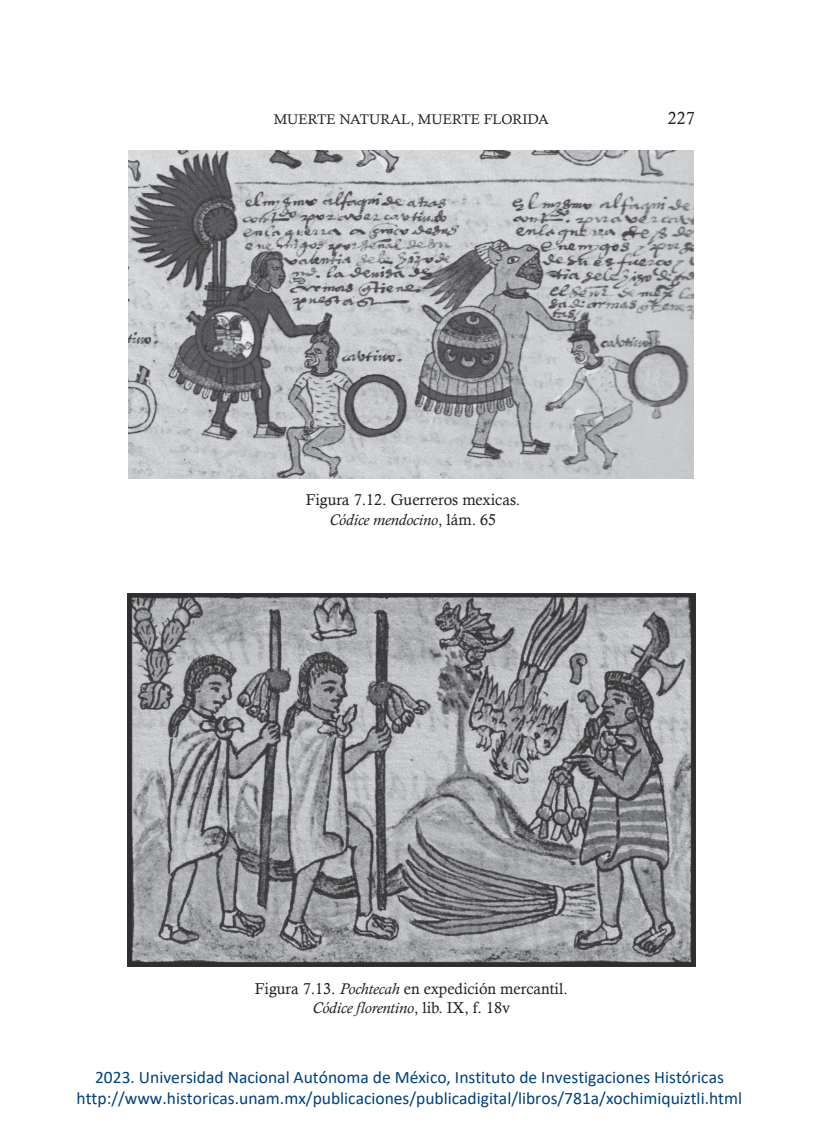
<style>
.page{position:relative;width:819px;height:1141px;background:#fff}
.page>*{position:absolute;margin:0;border:0;box-sizing:border-box;transform-origin:0 0}
.t1{font:17.5px/21px "Calibri";color:#004080;text-align:center}
.t2{font:17.5px "Calisto";color:#231f20}
.t3{font:15.75px/19.2px "Calisto";color:#231f20;text-align:center}
.t4{font:14px "Calisto";color:#231f20}
.s1{font-style:italic}
</style>
<div class="page">
<img style="left:129px;top:151px;width:564px;height:328px">
<img style="left:127px;top:593px;width:568px;height:374px">
<p class="t4" style="left:274px;top:111px;width:276px">MUERTE NATURAL, MUERTE FLORIDA</p>
<p class="t2" style="left:667px;top:108px;width:28px">227</p>
<p class="t3" style="left:305px;top:490px;width:216px">Figura 7.12. Guerreros mexicas.<br><span class="s1">Códice mendocino</span>, lám. 65</p>
<p class="t3" style="left:255px;top:978px;width:314px">Figura 7.13. <span class="s1">Pochtecah</span> en expedición mercantil.<br><span class="s1">Códice florentino</span>, lib. IX, f. 18v</p>
<p class="t1" style="left:77px;top:1066px;width:667px">2023. Universidad Nacional Autónoma de México, Instituto de Investigaciones Históricas http://www.historicas.unam.mx/publicaciones/publicadigital/libros/781a/xochimiquiztli.html</p>
</div>
